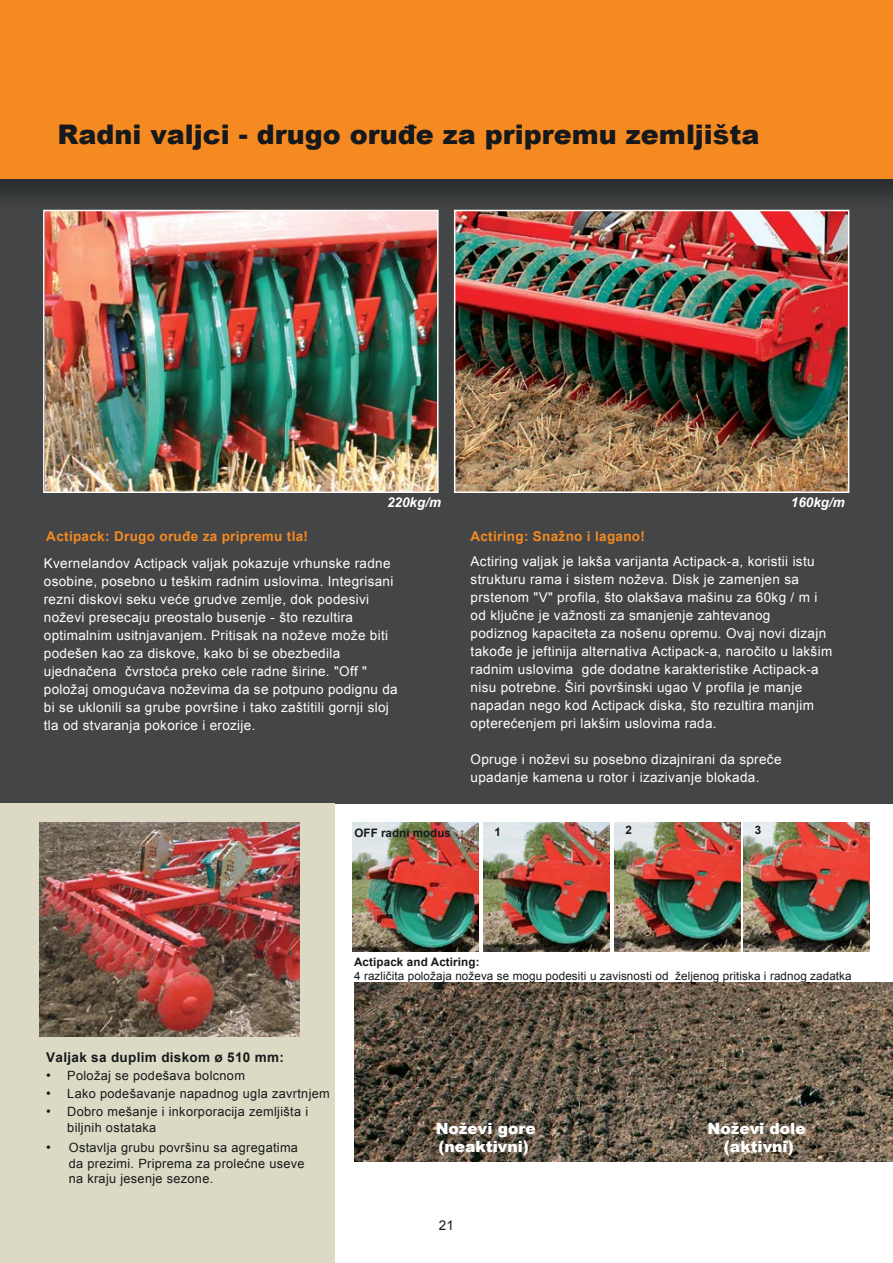
<style>
.page{position:relative;width:893px;height:1263px;background:#fff}
.page>*{position:absolute;margin:0;border:0;box-sizing:border-box;transform-origin:0 0}
.t1{font:900 27px "Arial";color:#16191b}
.t2{font:900 15.6px/18.6px "Arial";color:#fff}
.t3{font:13.5px/18px "Arial";letter-spacing:.025em;color:#fff}
.t4{font:700 13.5px "Arial";letter-spacing:.025em;color:#f68a22}
.t5{font:700 13.5px "Arial";letter-spacing:.025em;color:#16191b}
.t6{font:italic 700 13.5px "Arial";color:#fff}
.t7{font:13.5px "Arial";color:#16191b}
.t8{font:12.75px/15.3px "Arial";letter-spacing:.025em;color:#16191b}
.t9{font:11.7px "Arial";letter-spacing:.01em;color:#16191b}
.t10{font:700 11.7px "Arial";letter-spacing:.01em;color:#16191b}
.s1{font-size:13.5px}
</style>
<div class="page">
<div style="left:0;top:153px;width:893px;height:651px;background:#434546"></div>
<div style="left:0;top:804px;width:334px;height:459px;background:#dcdac5"></div>
<img style="left:0;top:179px;width:893px;height:33px">
<div style="left:0;top:0;width:893px;height:179px;background:#f68a22"></div>
<img style="left:354px;top:983px;width:539px;height:178px">
<img style="left:46px;top:213px;width:390px;height:277px">
<div style="left:43px;top:210px;width:396px;height:283px;border:2px solid #fff"></div>
<img style="left:457px;top:213px;width:389px;height:277px">
<div style="left:454px;top:210px;width:395px;height:283px;border:2px solid #fff"></div>
<img style="left:743px;top:823px;width:126px;height:129px">
<img style="left:483px;top:823px;width:126px;height:129px">
<img style="left:352px;top:823px;width:126px;height:129px">
<img style="left:614px;top:823px;width:126px;height:129px">
<img style="left:40px;top:823px;width:259px;height:214px">
<h1 class="t1" style="left:57px;top:115px;width:703px">Radni valjci - drugo oruđe za pripremu zemljišta</h1>
<p class="t6" style="left:387px;top:494px;width:56px">220kg/m</p>
<p class="t6" style="left:791px;top:494px;width:56px">160kg/m</p>
<p class="t4" style="left:46px;top:528px;width:263px">Actipack: Drugo oruđe za pripremu tla!</p>
<p class="t4" style="left:470px;top:528px;width:176px">Actiring: Snažno i lagano!</p>
<p class="t3" style="left:44px;top:554px;width:355px">Kvernelandov Actipack valjak pokazuje vrhunske radne osobine, posebno u teškim radnim uslovima. Integrisani rezni diskovi seku veće grudve zemlje, dok podesivi noževi presecaju preostalo busenje - što rezultira optimalnim usitnjavanjem. Pritisak na noževe može biti podešen kao za diskove, kako bi se obezbedila ujednačena čvrstoća preko cele radne širine. "Off " položaj omogućava noževima da se potpuno podignu da bi se uklonili sa grube površine i tako zaštitili gornji sloj tla od stvaranja pokorice i erozije.</p>
<p class="t3" style="left:471px;top:552px;width:363px">Actiring valjak je lakša varijanta Actipack-a, koristii istu strukturu rama i sistem noževa. Disk je zamenjen sa prstenom "V" profila, što olakšava mašinu za 60kg / m i od ključne je važnosti za smanjenje zahtevanog<br>podiznog kapaciteta za nošenu opremu. Ovaj novi dizajn takođe je jeftinija alternativa Actipack-a, naročito u lakšim radnim uslovima gde dodatne karakteristike Actipack-a nisu potrebne. Širi površinski ugao V profila je manje napadan nego kod Actipack diska, što rezultira manjim opterećenjem pri lakšim uslovima rada.</p>
<p class="t3" style="left:471px;top:750px;width:312px">Opruge i noževi su posebno dizajnirani da spreče upadanje kamena u rotor i izazivanje blokada.</p>
<p class="t10" style="left:355px;top:825px;width:98px">OFF radni modus</p>
<p class="t10" style="left:495px;top:824px;width:8px">1</p>
<p class="t10" style="left:625px;top:823px;width:8px">2</p>
<p class="t10" style="left:755px;top:823px;width:8px">3</p>
<p class="t10" style="left:354px;top:954px;width:127px">Actipack and Actiring:</p>
<p class="t9" style="left:354px;top:968px;width:499px">4 različita položaja noževa se mogu podesiti u zavisnosti od željenog pritiska i radnog zadatka</p>
<p class="t5" style="left:46px;top:1049px;width:239px">Valjak sa duplim diskom ø 510 mm:</p>
<p class="t8" style="left:46px;top:1068px;width:200px"><span class="s1">•</span> Položaj se podešava bolcnom</p>
<p class="t8" style="left:46px;top:1086px;width:285px"><span class="s1">•</span> Lako podešavanje napadnog ugla zavrtnjem</p>
<p class="t8" style="left:67px;top:1104px;width:242px;text-indent:-21px"><span class="s1">•</span> Dobro mešanje i inkorporacija zemljišta i biljnih ostataka</p>
<p class="t8" style="left:69px;top:1140px;width:237px;text-indent:-23px"><span class="s1">•</span> Ostavlja grubu površinu sa agregatima da prezimi. Priprema za prolećne useve na kraju jesenje sezone.</p>
<p class="t2" style="left:436px;top:1118px;width:102px">Noževi gore (neaktivni)</p>
<p class="t2" style="left:707px;top:1118px;width:100px;text-align:center">Noževi dole (aktivni)</p>
<p class="t7" style="left:439px;top:1216px;width:17px">21</p>
</div>
